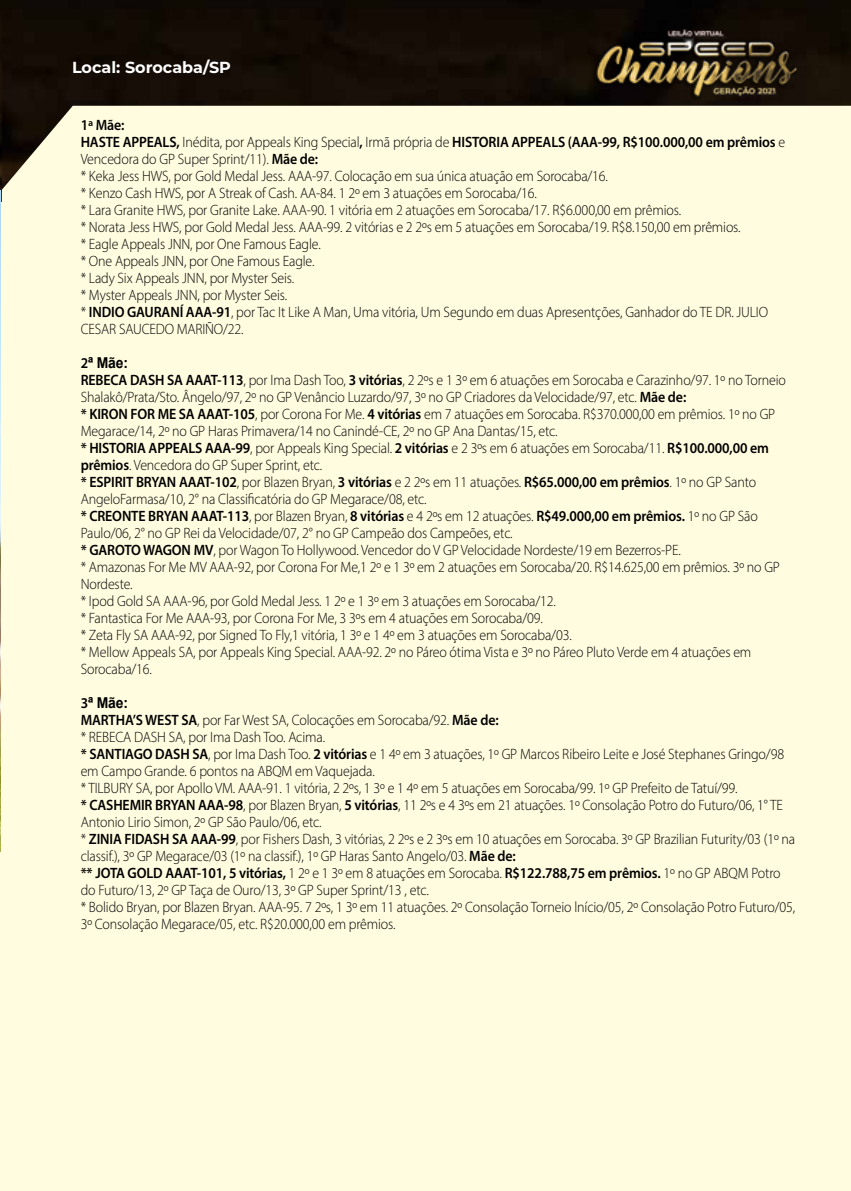
<style>
.page{position:relative;width:851px;height:1191px;background:#fff}
.page>*{position:absolute;margin:0;border:0;box-sizing:border-box;transform-origin:0 0}
.t1{font:700 16px "Montserrat";color:#fff}
.t2{font:300 15px/17px "Myriad Pro";letter-spacing:-.01em;color:#000;scale:.93 1}
.t3{font:700 15px "Arial";letter-spacing:-.01em;color:#000;scale:.93 1}
.s1{font-weight:600}
.s2{font-family:"Myriad Pro";font-weight:600}
</style>
<div class="page">
<div style="left:0;top:79px;width:850px;height:1112px;background:#fffcdf"></div>
<img style="left:1px;top:0;width:849px;height:190px">
<img style="left:0;top:0;width:1px;height:190px">
<img style="left:0;top:190px;width:1px;height:661px">
<img style="left:579px;top:22px;width:232px;height:84px">
<p class="t1" style="left:72px;top:56px;width:160px">Local: Sorocaba/SP</p>
<p class="t2" style="left:81px;top:116px;width:759px"><span class="s1">1ª Mãe:<br>HASTE APPEALS,</span> Inédita, por Appeals King Special<span class="s1">,</span> Irmã própria de <span class="s1">HISTORIA APPEALS (AAA-99, R$100.000,00 em prêmios</span> e Vencedora do GP Super Sprint/11). <span class="s1">Mãe de:<br></span>* Keka Jess HWS, por Gold Medal Jess. AAA-97. Colocação em sua única atuação em Sorocaba/16.<br>* Kenzo Cash HWS, por A Streak of Cash. AA-84. 1 2º em 3 atuações em Sorocaba/16.<br>* Lara Granite HWS, por Granite Lake. AAA-90. 1 vitória em 2 atuações em Sorocaba/17. R$6.000,00 em prêmios.<br>* Norata Jess HWS, por Gold Medal Jess. AAA-99. 2 vitórias e 2 2ºs em 5 atuações em Sorocaba/19. R$8.150,00 em prêmios.<br>* Eagle Appeals JNN, por One Famous Eagle.<br>* One Appeals JNN, por One Famous Eagle.<br>* Lady Six Appeals JNN, por Myster Seis.<br>* Myster Appeals JNN, por Myster Seis.<br>* <span class="s1">INDIO GAURANÍ AAA-91</span>, por Tac It Like A Man, Uma vitória, Um Segundo em duas Apresentções, Ganhador do TE DR. JULIO CESAR SAUCEDO MARIÑO/22.</p>
<p class="t3" style="left:81px;top:353px;width:53px"><span class="s2">2</span>ª Mãe:</p>
<p class="t2" style="left:81px;top:371px;width:759px"><span class="s1">REBECA DASH SA AAAT-113</span>, por Ima Dash Too, <span class="s1">3 vitórias</span>, 2 2ºs e 1 3º em 6 atuações em Sorocaba e Carazinho/97. 1º no Torneio Shalakô/Prata/Sto. Ângelo/97, 2º no GP Venâncio Luzardo/97, 3º no GP Criadores da Velocidade/97, etc. <span class="s1">Mãe de:<br>* KIRON FOR ME SA AAAT-105</span>, por Corona For Me. <span class="s1">4 vitórias</span> em 7 atuações em Sorocaba. R$370.000,00 em prêmios. 1º no GP Megarace/14, 2º no GP Haras Primavera/14 no Canindé-CE, 2º no GP Ana Dantas/15, etc.<br><span class="s1">* HISTORIA APPEALS AAA-99</span>, por Appeals King Special. <span class="s1">2 vitórias</span> e 2 3ºs em 6 atuações em Sorocaba/11. <span class="s1">R$100.000,00 em prêmios</span>. Vencedora do GP Super Sprint, etc.<br><span class="s1">* ESPIRIT BRYAN AAAT-102</span>, por Blazen Bryan, <span class="s1">3 vitórias</span> e 2 2ºs em 11 atuações. <span class="s1">R$65.000,00 em prêmios</span>. 1º no GP Santo AngeloFarmasa/10, 2° na Classificatória do GP Megarace/08, etc.<br><span class="s1">* CREONTE BRYAN AAAT-113</span>, por Blazen Bryan, <span class="s1">8 vitórias</span> e 4 2ºs em 12 atuações. <span class="s1">R$49.000,00 em prêmios.</span> 1º no GP São Paulo/06, 2° no GP Rei da Velocidade/07, 2° no GP Campeão dos Campeões, etc.<br><span class="s1">* GAROTO WAGON MV</span>, por Wagon To Hollywood. Vencedor do V GP Velocidade Nordeste/19 em Bezerros-PE.<br>* Amazonas For Me MV AAA-92, por Corona For Me,1 2º e 1 3º em 2 atuações em Sorocaba/20. R$14.625,00 em prêmios. 3º no GP Nordeste.<br>* Ipod Gold SA AAA-96, por Gold Medal Jess. 1 2º e 1 3º em 3 atuações em Sorocaba/12.<br>* Fantastica For Me AAA-93, por Corona For Me, 3 3ºs em 4 atuações em Sorocaba/09.<br>* Zeta Fly SA AAA-92, por Signed To Fly,1 vitória, 1 3º e 1 4º em 3 atuações em Sorocaba/03.<br>* Mellow Appeals SA, por Appeals King Special. AAA-92. 2º no Páreo ótima Vista e 3º no Páreo Pluto Verde em 4 atuações em Sorocaba/16.</p>
<p class="t3" style="left:81px;top:692px;width:53px"><span class="s2">3</span>ª Mãe:</p>
<p class="t2" style="left:81px;top:711px;width:769px"><span class="s1">MARTHA’S WEST SA</span>, por Far West SA, Colocações em Sorocaba/92. <span class="s1">Mãe de:<br></span>* REBECA DASH SA, por Ima Dash Too. Acima.<br><span class="s1">* SANTIAGO DASH SA</span>, por Ima Dash Too. <span class="s1">2 vitórias</span> e 1 4º em 3 atuações, 1º GP Marcos Ribeiro Leite e José Stephanes Gringo/98 em Campo Grande. 6 pontos na ABQM em Vaquejada.<br>* TILBURY SA, por Apollo VM. AAA-91. 1 vitória, 2 2ºs, 1 3º e 1 4º em 5 atuações em Sorocaba/99. 1º GP Prefeito de Tatuí/99.<br><span class="s1">* CASHEMIR BRYAN AAA-98</span>, por Blazen Bryan, <span class="s1">5 vitórias</span>, 11 2ºs e 4 3ºs em 21 atuações. 1º Consolação Potro do Futuro/06, 1° TE Antonio Lirio Simon, 2º GP São Paulo/06, etc.<br>* <span class="s1">ZINIA FIDASH SA AAA-99</span>, por Fishers Dash, 3 vitórias, 2 2ºs e 2 3ºs em 10 atuações em Sorocaba. 3º GP Brazilian Futurity/03 (1º na classif.), 3º GP Megarace/03 (1º na classif.), 1º GP Haras Santo Angelo/03. <span class="s1">Mãe de:<br>** JOTA GOLD AAAT-101, 5 vitórias,</span> 1 2º e 1 3º em 8 atuações em Sorocaba. <span class="s1">R$122.788,75 em prêmios.</span> 1º no GP ABQM Potro do Futuro/13, 2º GP Taça de Ouro/13, 3º GP Super Sprint/13 , etc.<br>* Bolido Bryan, por Blazen Bryan. AAA-95. 7 2ºs, 1 3º em 11 atuações. 2º Consolação Torneio lnício/05, 2º Consolação Potro Futuro/05, 3º Consolação Megarace/05, etc. R$20.000,00 em prêmios.</p>
</div>
